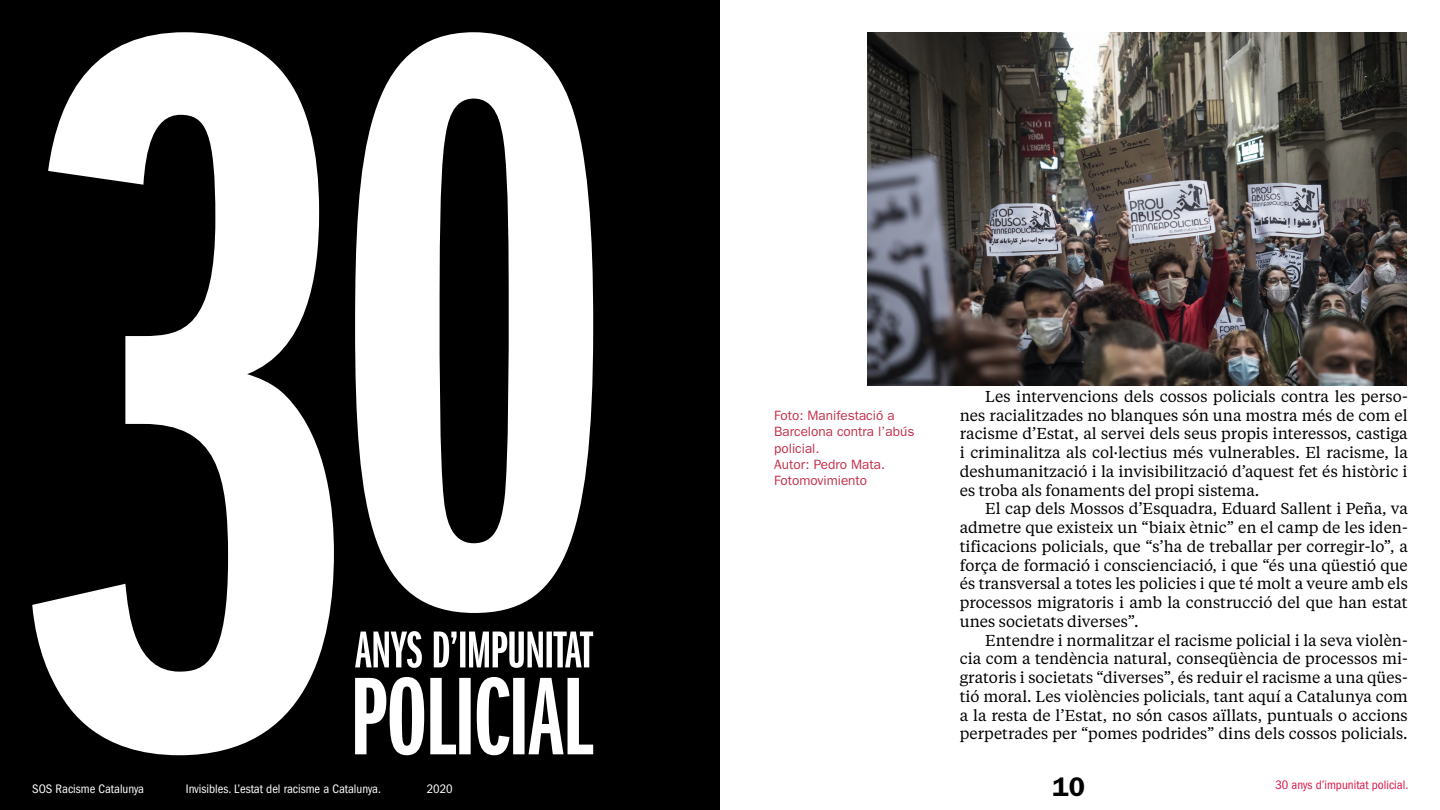
<style>
.page{position:relative;width:1440px;height:810px;background:#fff}
.page>*{position:absolute;margin:0;border:0;box-sizing:border-box;transform-origin:0 0}
.t1{font:600 27px "ITC Franklin Gothic Std";color:#000}
.t2{font:15.75px/18.8px "Tiempos Text";color:#000;text-align:justify}
.t3{font:13.5px/16.2px "ITC Franklin Gothic Std";color:#c32e4a}
.t4{font:condensed 12.75px "ITC Franklin Gothic Std";color:#fff}
.t5{font:condensed 12.75px "ITC Franklin Gothic Std";color:#d8174b}
</style>
<div class="page">
<div style="left:0;top:0;width:720px;height:810px;background:#000"></div>
<svg style="left:355px;top:32px;width:238px;height:581px;fill:#fff"></svg>
<svg style="left:32px;top:32px;width:302px;height:723px"></svg>
<svg style="left:355px;top:631px;width:238px;height:37px"></svg>
<svg style="left:355px;top:677px;width:238px;height:78px"></svg>
<img style="left:867px;top:32px;width:539px;height:354px">
<p class="t3" style="left:774px;top:408px;width:142px">Foto: Manifestació a<br>Barcelona contra l’abús policial.<br>Autor: Pedro Mata.<br>Fotomovimiento</p>
<p class="t2" style="left:960px;top:386px;width:450px;text-indent:25px">Les intervencions dels cossos policials contra les perso&shy;nes racialitzades no blanques són una mostra més de com el racisme d’Estat, al servei dels seus propis interessos, castiga i criminalitza als col·lectius més vulnerables. El racisme, la deshumanització i la invisibilització d’aquest fet és històric i es troba als fonaments del propi sistema.</p>
<p class="t2" style="left:960px;top:499px;width:450px;text-indent:26px">El cap dels Mossos d’Esquadra, Eduard Sallent i Peña, va admetre que existeix un “biaix ètnic” en el camp de les iden&shy;tificacions policials, que “s’ha de treballar per corregir-lo”, a força de formació i conscienciació, i que “és una qüestió que és transversal a totes les policies i que té molt a veure amb els processos migratoris i amb la construcció del que han estat unes societats diverses”.</p>
<p class="t2" style="left:960px;top:630px;width:450px;text-indent:26px">Entendre i normalitzar el racisme policial i la seva violèn&shy;cia com a tendència natural, conseqüència de processos mi&shy;gratoris i societats “diverses”, és reduir el racisme a una qües&shy;tió moral. Les violències policials, tant aquí a Catalunya com a la resta de l’Estat, no són casos aïllats, puntuals o accions perpetrades per “pomes podrides” dins dels cossos policials.</p>
<p class="t4" style="left:32px;top:781px;width:113px">SOS Racisme Catalunya</p>
<p class="t4" style="left:186px;top:781px;width:197px">Invisibles. L’estat del racisme a Catalunya.</p>
<p class="t4" style="left:427px;top:781px;width:28px">2020</p>
<h1 class="t1" style="left:1052px;top:770px;width:34px">10</h1>
<p class="t5" style="left:1275px;top:778px;width:135px">30 anys d’impunitat policial.</p>
</div>
